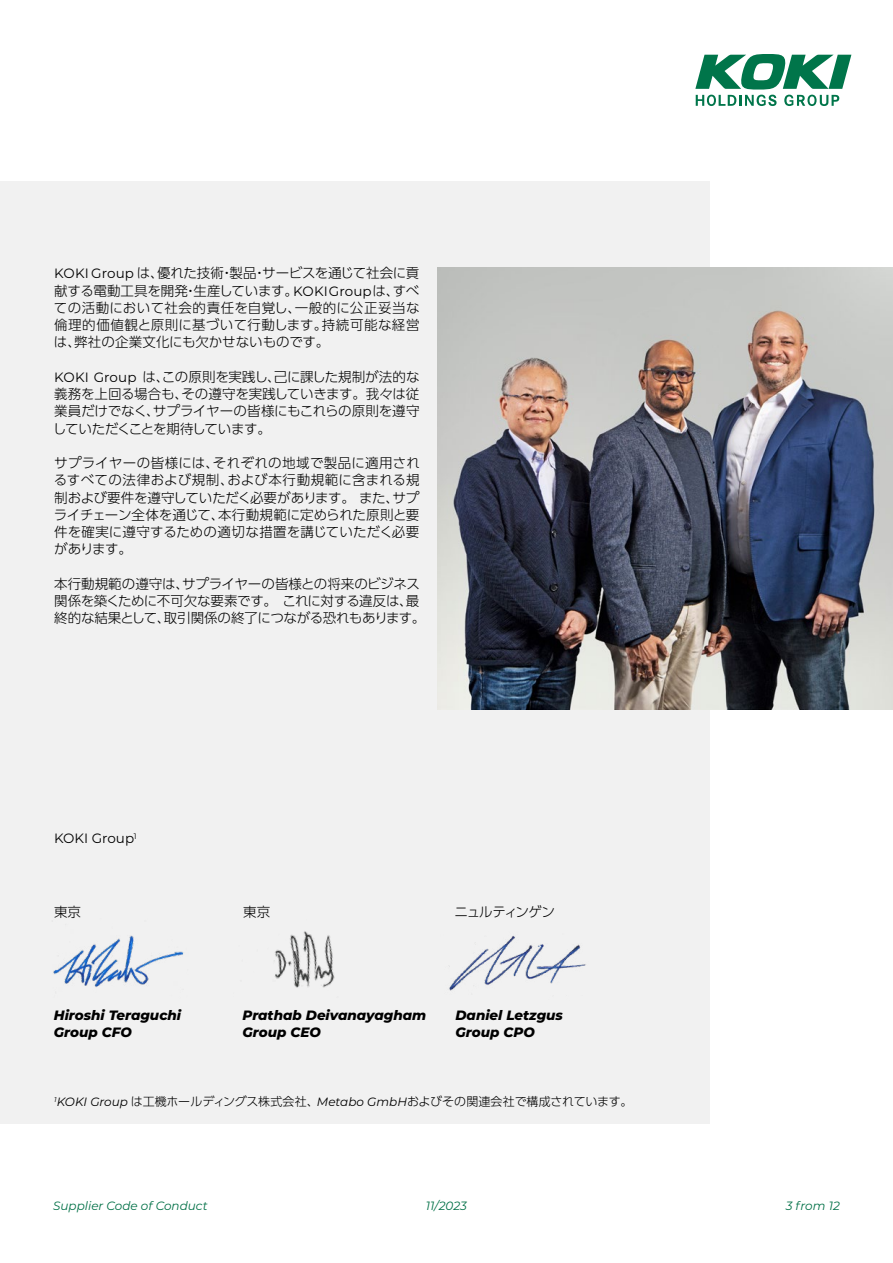
<style>
.page{position:relative;width:893px;height:1263px;background:#fff}
.page>*{position:absolute;margin:0;border:0;box-sizing:border-box;transform-origin:0 0}
.t1{font:300 13.5px/17.2px "UD Shin Go Pr 6 N";letter-spacing:-.01em;color:#000;text-align:justify}
.t2{font:italic 800 13.5px/17.2px "Montserrat";color:#000}
.t3{font:13.5px "Montserrat";color:#000}
.t4{font:300 13.5px "UD Shin Go Pr 6 N";letter-spacing:-.085em;color:#000}
.t5{font:300 12px "UD Shin Go Pr 6 N";letter-spacing:-.01em;color:#000}
.t6{font:italic 12px "Montserrat";color:#007046}
.s1{font-family:"Montserrat";font-weight:400}
.s2{font-family:"Montserrat";font-weight:400;font-style:italic}
</style>
<div class="page">
<div style="left:0;top:181px;width:710px;height:943px;background:#f1f1f1"></div>
<img style="left:53px;top:935px;width:131px;height:52px">
<img style="left:274px;top:931px;width:61px;height:57px">
<img style="left:449px;top:936px;width:137px;height:55px">
<img style="left:437px;top:267px;width:456px;height:442px">
<svg style="left:695px;top:54px;width:156px;height:52px"></svg>
<p class="t1" style="left:54px;top:264px;width:367px"><span class="s1">KOKI Group</span> は、優れた技術・製品・サービスを通じて社会に貢献する電動工具を開発・生産しています。<span class="s1">KOKI Group</span> は、すべての活動において社会的責任を自覚し、一般的に公正妥当な倫理的価値観と原則に基づいて行動します。持続可能な経営は、弊社の企業文化にも欠かせないものです。</p>
<p class="t1" style="left:53px;top:368px;width:368px"><span class="s1">KOKI Group</span> は、この原則を実践し、己に課した規制が法的な義務を上回る場合も、その遵守を実践していきます。我々は従業員だけでなく、サプライヤーの皆様にもこれらの原則を遵守していただくことを期待しています。</p>
<p class="t1" style="left:54px;top:454px;width:368px">サプライヤーの皆様には、それぞれの地域で製品に適用されるすべての法律および規制、および本行動規範に含まれる規制および要件を遵守していただく必要があります。 また、サプライチェーン全体を通じて、本行動規範に定められた原則と要件を確実に遵守するための適切な措置を講じていただく必要があります。</p>
<p class="t1" style="left:54px;top:575px;width:373px;text-align:left">本行動規範の遵守は、サプライヤーの皆様との将来のビジネス関係を築くために不可欠な要素です。 これに対する違反は、最終的な結果として、取引関係の終了につながる恐れもあります。</p>
<p class="t3" style="left:54px;top:829px;width:84px">KOKI Group<sup>1</sup></p>
<p class="t1" style="left:54px;top:902px;width:29px">東京</p>
<p class="t1" style="left:243px;top:902px;width:29px">東京</p>
<p class="t4" style="left:455px;top:900px;width:102px">ニュルティンゲン</p>
<p class="t2" style="left:54px;top:1006px;width:129px">Hiroshi Teraguchi<br>Group CFO</p>
<p class="t2" style="left:455px;top:1006px;width:109px">Daniel Letzgus<br>Group CPO</p>
<p class="t2" style="left:242px;top:1006px;width:185px">Prathab Deivanayagham<br>Group CEO</p>
<p class="t5" style="left:54px;top:1092px;width:580px"><sup>1</sup><span class="s2">KOKI Group</span> は工機ホールディングス株式会社、<span class="s2">Metabo GmbH</span>およびその関連会社で構成されています。</p>
<p class="t6" style="left:53px;top:1197px;width:156px">Supplier Code of Conduct</p>
<p class="t6" style="left:426px;top:1197px;width:42px">11/2023</p>
<p class="t6" style="left:786px;top:1197px;width:56px">3 from 12</p>
</div>
